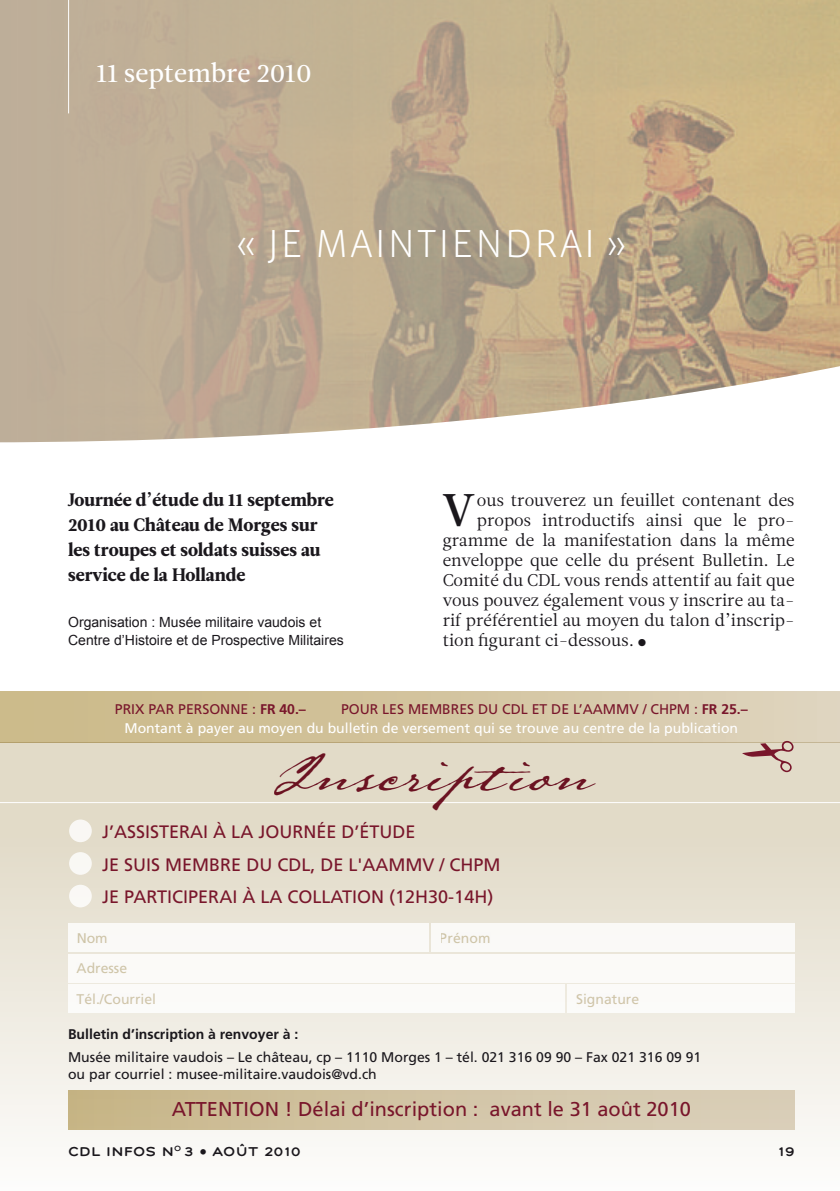
<style>
.page{position:relative;width:840px;height:1191px;background:#fff}
.page>*{position:absolute;margin:0;border:0;box-sizing:border-box;transform-origin:0 0}
.t1{font:48px "Lamar Pen";color:#79162b}
.t2{font:45.6px "Leitura News Roman 3";color:#1a171c}
.t3{font:300 40px "Vista Sans";letter-spacing:.05em;color:#fff}
.t4{font:26px "Leitura News Roman 2";color:#fff}
.t5{font:20px "Frutiger";color:#79162b}
.t6{font:18px "Frutiger";color:#79162b}
.t7{font:18px/25px "Leitura News Roman 4";color:#1a171c}
.t8{font:17px "Leitura News Roman 1";color:#1a171c}
.t9{font:14px/16.8px "Frutiger";color:#1a171c}
.t10{font:14px/18.4px "Frutiger";color:#fff}
.t11{font:14px/18px "Arial";color:#1a171c}
.t12{font:14px/30.6px "Frutiger";color:#b7a679}
.t13{font:700 14px "Frutiger";color:#1a171c}
.t14{font:700 14px "Montag";letter-spacing:.015em;color:#1a171c}
.t15{font:14px "Frutiger";color:#79162b}
.t16{font:700 14px "Frutiger";color:#79162b}
.s1{font-weight:400}
.s2{color:#79162b}
.s3{font-weight:700;color:#79162b}
</style>
<div class="page">
<div style="left:0;top:743px;width:839px;height:448px;background:linear-gradient(to bottom,#ded6c0,#fbfaf9)"></div>
<div style="left:0;top:692px;width:839px;height:51px;background:linear-gradient(to right,#cab785,#ded3bc)"></div>
<div style="left:68px;top:1090px;width:726px;height:39px;background:linear-gradient(to right,#c8b689,#dbd1be)"></div>
<div style="left:68px;top:923px;width:360px;height:28px;background:#faf9f7"></div>
<div style="left:68px;top:954px;width:726px;height:28px;background:#fbfaf7"></div>
<div style="left:431px;top:923px;width:363px;height:28px;background:#faf9f7"></div>
<div style="left:68px;top:984px;width:496px;height:29px;background:#fbfaf8"></div>
<div style="left:567px;top:984px;width:227px;height:29px;background:#fbfaf8"></div>
<div style="left:69px;top:884px;width:23px;height:23px;background:#faf8f5;border-radius:50%"></div>
<div style="left:69px;top:852px;width:23px;height:22px;background:#f9f8f4;border-radius:50%"></div>
<div style="left:69px;top:819px;width:23px;height:23px;background:#f9f7f4;border-radius:50%"></div>
<svg style="left:741px;top:741px;width:52px;height:31px;background:#cbb0a5"></svg>
<hr style="left:0;top:802px;width:839px;height:1px;background:#fff">
<img style="left:0;top:0;width:839px;height:442px">
<hr style="left:68px;top:0;width:1px;height:113px;background:#fff">
<h3 class="t4" style="left:96px;top:58px;width:217px">11 septembre 2010</h3>
<h3 class="t3" style="left:236px;top:223px;width:390px">« JE MAINTIENDRAI »</h3>
<p class="t7" style="left:68px;top:487px;width:267px">Journée d’étude du 11 septembre<br>2010 au Château de Morges sur les troupes et soldats suisses au service de la Hollande</p>
<p class="t11" style="left:68px;top:613px;width:277px">Organisation : Musée militaire vaudois et<br>Centre d’Histoire et de Prospective Militaires</p>
<h2 class="t2" style="left:442px;top:483px;width:33px">V</h2>
<p class="t8" style="left:476px;top:490px;width:319px">ous trouverez un feuillet contenant des</p>
<p class="t8" style="left:476px;top:510px;width:319px">propos introductifs ainsi que le pro-</p>
<p class="t8" style="left:442px;top:530px;width:353px">gramme de la manifestation dans la même</p>
<p class="t8" style="left:442px;top:550px;width:353px">enveloppe que celle du présent Bulletin. Le</p>
<p class="t8" style="left:442px;top:570px;width:353px">Comité du CDL vous rends attentif au fait que</p>
<p class="t8" style="left:442px;top:589px;width:353px">vous pouvez également vous y inscrire au ta-</p>
<p class="t8" style="left:442px;top:609px;width:353px">rif préférentiel au moyen du talon d’inscrip-</p>
<p class="t8" style="left:442px;top:629px;width:205px">tion figurant ci-dessous. ●</p>
<p class="t15" style="left:115px;top:701px;width:43px">Prix par</p>
<p class="t15" style="left:178px;top:701px;width:42px">personne</p>
<p class="t16" style="left:252px;top:701px;width:55px"><span class="s1">:</span> fr 40.–</p>
<p class="t10" style="left:124px;top:700px;width:624px;text-indent:216px"><span class="s2">pour les me mbres du CDL et de l’AAMMV / CH PM :</span> <span class="s3">fr 25.–<br></span>Montant à payer au moyen du bulletin de versement qui se trouve au centre de la publication</p>
<h1 class="t1" style="left:274px;top:743px;width:315px">Inscription</h1>
<p class="t6" style="left:102px;top:821px;width:68px">J’assi sterai</p>
<p class="t6" style="left:213px;top:821px;width:191px">à la journée d’étude</p>
<p class="t6" style="left:102px;top:854px;width:396px">Je suis membre du CDL, de l'AAMMV / CH PM</p>
<p class="t6" style="left:102px;top:886px;width:33px">Je participerai</p>
<p class="t6" style="left:242px;top:886px;width:57px">à la collation</p>
<p class="t6" style="left:389px;top:886px;width:106px">(12h30-14h)</p>
<p class="t12" style="left:77px;top:922px;width:52px">Nom<br>Adresse</p>
<p class="t12" style="left:439px;top:922px;width:52px">Prénom</p>
<p class="t12" style="left:77px;top:983px;width:81px">Tél./Courriel</p>
<p class="t12" style="left:575px;top:983px;width:65px">Signature</p>
<p class="t13" style="left:68px;top:1026px;width:232px">Bulletin d’inscription à renvoyer à :</p>
<p class="t9" style="left:68px;top:1048px;width:634px">M usée militaire vaudois – Le château, cp – 1110 Morges 1 – tél. 021 316 09 90 – Fax 021 316 09 91 ou par courriel : musee-militaire.vaudois@vd.ch</p>
<p class="t5" style="left:171px;top:1097px;width:520px">ATTENTION ! Délai d’inscription : avant le 31 août 2010</p>
<p class="t14" style="left:68px;top:1143px;width:12px">CDL</p>
<p class="t14" style="left:106px;top:1143px;width:196px">I NFOS N <sup>O</sup> 3 • AOÛT 2010</p>
<p class="t14" style="left:776px;top:1143px;width:19px">19</p>
</div>
